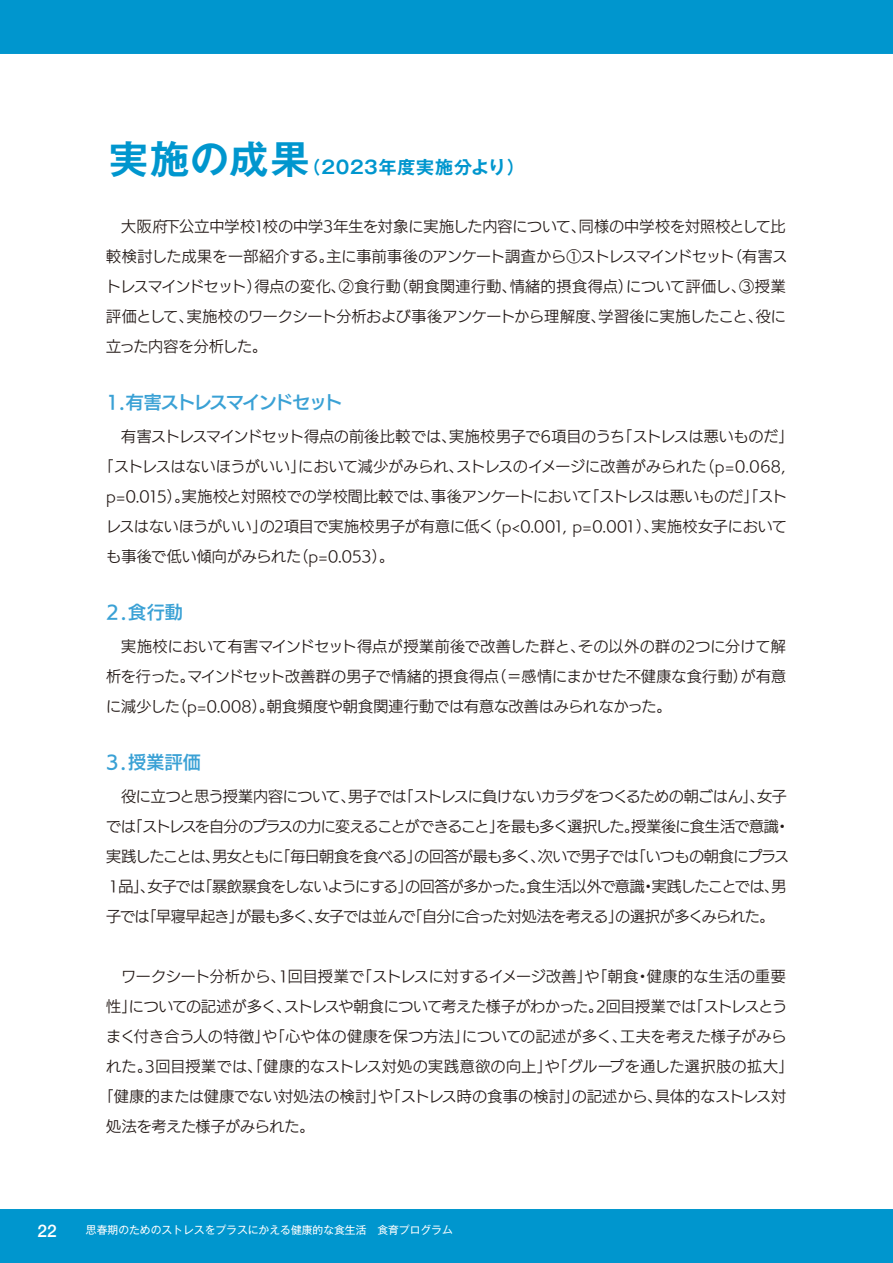
<style>
.page{position:relative;width:893px;height:1263px;background:#fff}
.page>*{position:absolute;margin:0;border:0;box-sizing:border-box;transform-origin:0 0}
.t1{font:18px "UD Kakugo Large Pr 6 N DB";letter-spacing:-.08em;color:#3aa1d5}
.t2{font:700 18px "Gothic MB101 Pro De";letter-spacing:.035em;color:#0096ce}
.t3{font:500 17.25px "Helvetica Neue";color:#fff}
.t4{font:15px/30px "UD Kakugo Large Pr 6 N R";letter-spacing:-.01em;color:#221815}
.t5{font:15px/30px "UD Kakugo Large Pr 6 N R";letter-spacing:-.04em;color:#221815}
.t6{font:15px "UD Kakugo Large Pr 6 N R";letter-spacing:.01em;color:#221815}
.t7{font:15px "UD Kakugo Large Pr 6 N R";letter-spacing:.03em;color:#221815}
.t8{font:10.8px "Gothic MB101 Pro";color:#fff}
.s1{font-size:39px}
</style>
<div class="page">
<div style="left:0;top:0;width:893px;height:54px;background:#0096ce"></div>
<div style="left:0;top:1209px;width:893px;height:54px;background:#0096ce"></div>
<p class="t2" style="left:109px;top:152px;width:417px"><span class="s1">実施の成果</span>（2023年度実施分より）</p>
<p class="t4" style="left:106px;top:212px;width:683px;text-indent:15px">大阪府下公立中学校1校の中学3年生を対象に実施した内容について、同様の中学校を対照校として比較検討した成果を一部紹介する。主に事前事後のアンケート調査から①ストレスマインドセット（有害ストレスマインドセット）得点の変化、②食行動（朝食関連行動、情緒的摂食得点）について評価し、③授業評価として、実施校のワークシート分析および事後アンケートから理解度、学習後に実施したこと、役に立った内容を分析した。</p>
<p class="t1" style="left:106px;top:392px;width:238px">1.有害ストレスマインドセット</p>
<p class="t4" style="left:121px;top:422px;width:674px">有害ストレスマインドセット得点の前後比較では、実施校男子で6項目のうち「ストレスは悪いものだ」</p>
<p class="t4" style="left:99px;top:452px;width:688px">「ストレスはないほうがいい」において減少がみられ、ストレスのイメージに改善がみられた（p=0.068,</p>
<p class="t4" style="left:106px;top:482px;width:682px">p=0.015）。実施校と対照校での学校間比較では、事後アンケートにおいて「ストレスは悪いものだ」「スト</p>
<p class="t4" style="left:106px;top:512px;width:682px">レスはないほうがいい」の2項目で実施校男子が有意に低く（p&lt;0.001, p=0.001）、実施校女子において</p>
<p class="t4" style="left:106px;top:542px;width:289px">も事後で低い傾向がみられた（p=0.053）。</p>
<p class="t1" style="left:106px;top:602px;width:78px">2.食行動</p>
<p class="t4" style="left:106px;top:632px;width:681px;text-align:justify;text-indent:15px">実施校において有害マインドセット得点が授業前後で改善した群と、その以外の群の2つに分けて解析を行った。マインドセット改善群の男子で情緒的摂食得点（＝感情にまかせた不健康な食行動）が有意に減少した（p=0.008）。朝食頻度や朝食関連行動では有意な改善はみられなかった。</p>
<p class="t1" style="left:106px;top:752px;width:96px">3.授業評価</p>
<p class="t5" style="left:106px;top:782px;width:685px;text-indent:15px">役に立つと思う授業内容について、男子では「ストレスに負けないカラダをつくるための朝ごはん」、女子では「ストレスを自分のプラスの力に変えることができること」を最も多く選択した。授業後に食生活で意識・実践したことは、男女ともに「毎日朝食を食べる」の回答が最も多く、次いで男子では「いつもの朝食にプラス１品」、女子では「暴飲暴食をしないようにする」の回答が多かった。食生活以外で意識・実践したことでは、男子では「早寝早起き」が最も多く、女子では並んで「自分に合った対処法を考える」の選択が多くみられた。</p>
<p class="t4" style="left:121px;top:962px;width:666px">ワークシート分析から、1回目授業で「ストレスに対するイメージ改善」や「朝食・健康的な生活の重要</p>
<p class="t4" style="left:106px;top:992px;width:682px">性」についての記述が多く、ストレスや朝食について考えた様子がわかった。2回目授業では「ストレスとう</p>
<p class="t6" style="left:106px;top:1028px;width:682px">まく付き合う人の特徴」や「心や体の健康を保つ方法」についての記述が多く、工夫を考えた様子がみら</p>
<p class="t7" style="left:106px;top:1058px;width:689px">れた。3回目授業では、「健康的なストレス対処の実践意欲の向上」や「グループを通した選択肢の拡大」</p>
<p class="t6" style="left:99px;top:1088px;width:689px">「健康的または健康でない対処法の検討」や「ストレス時の食事の検討」の記述から、具体的なストレス対</p>
<p class="t4" style="left:106px;top:1112px;width:210px">処法を考えた様子がみられた。</p>
<p class="t3" style="left:38px;top:1217px;width:21px">22</p>
<p class="t8" style="left:86px;top:1221px;width:368px">思春期のためのストレスをプラスにかえる健康的な食生活　食育プログラム</p>
</div>
